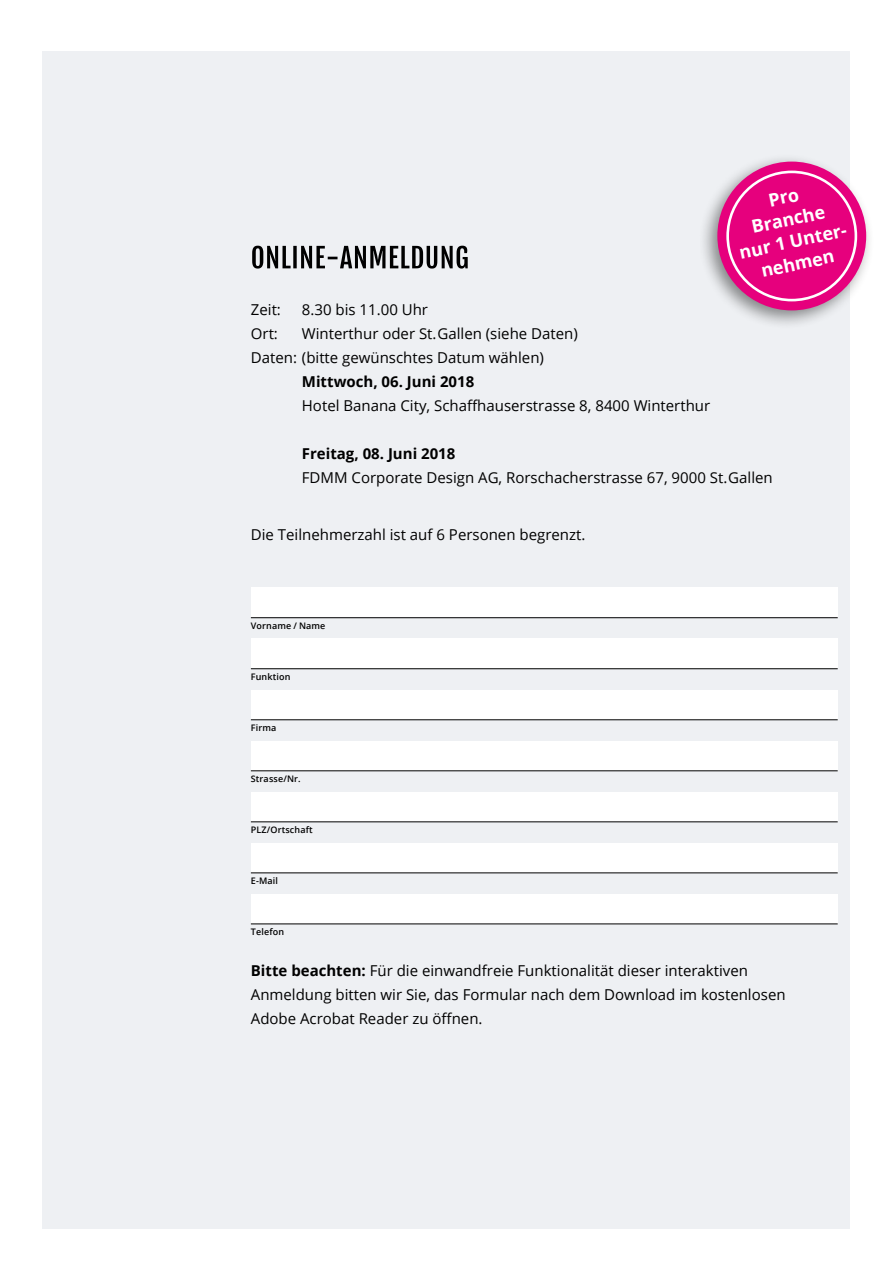
<style>
.page{position:relative;width:893px;height:1263px;background:#fff}
.page>*{position:absolute;margin:0;border:0;box-sizing:border-box;transform-origin:0 0}
.t1{font:700 18px/22.5px "Open Sans";color:#fff;text-align:center}
.t2{font:15px/24px "Open Sans";color:#000}
.t3{font:700 15px "Open Sans";color:#000}
.t4{font:600 9px "Open Sans";letter-spacing:.015em;color:#000}
.s1{font-weight:700}
</style>
<div class="page">
<div style="left:43px;top:51px;width:807px;height:1178px;background:#eef0f3"></div>
<div style="left:251px;top:638px;width:587px;height:30px;background:#fff"></div>
<div style="left:251px;top:587px;width:587px;height:30px;background:#fff"></div>
<div style="left:251px;top:690px;width:587px;height:29px;background:#fff"></div>
<div style="left:251px;top:741px;width:587px;height:29px;background:#fff"></div>
<div style="left:251px;top:792px;width:587px;height:30px;background:#fff"></div>
<div style="left:251px;top:843px;width:587px;height:30px;background:#fff"></div>
<div style="left:251px;top:894px;width:587px;height:30px;background:#fff"></div>
<hr style="left:251px;top:617px;width:587px;height:1px;background:#000">
<hr style="left:251px;top:668px;width:587px;height:1px;background:#000">
<hr style="left:251px;top:719px;width:587px;height:1px;background:#000">
<hr style="left:251px;top:770px;width:587px;height:1px;background:#000">
<hr style="left:251px;top:821px;width:587px;height:1px;background:#000">
<hr style="left:251px;top:873px;width:587px;height:1px;background:#000">
<hr style="left:251px;top:924px;width:587px;height:1px;background:#000">
<div style="left:698px;top:153px;width:176px;height:176px;background:#000;opacity:.45"></div>
<svg style="left:722px;top:166px;width:140px;height:140px;background:#f06cb4"></svg>
<div style="left:717px;top:162px;width:149px;height:148px;border:9px solid #e6007d;border-radius:50%"></div>
<div style="left:729px;top:173px;width:125px;height:126px;background:#e6007d;border-radius:50%"></div>
<svg style="left:252px;top:246px;width:216px;height:23px"></svg>
<p class="t1" style="left:728px;top:197px;width:114px;rotate:-12deg">Pro<br>Branche<br>nur 1 Unter&shy;nehmen</p>
<p class="t2" style="left:251px;top:297px;width:32px">Zeit:</p>
<p class="t2" style="left:302px;top:297px;width:128px">8.30 bis 11.00 Uhr</p>
<p class="t2" style="left:251px;top:321px;width:29px">Ort:</p>
<p class="t2" style="left:251px;top:321px;width:328px;text-indent:51px">Winterthur oder St.Gallen (siehe Daten)<br>Daten: (bitte gewünschtes Datum wählen)</p>
<p class="t3" style="left:302px;top:370px;width:174px">Mittwoch, 06. Juni 2018</p>
<p class="t2" style="left:302px;top:393px;width:410px">Hotel Banana City, Schaffhauserstrasse 8, 8400 Winterthur</p>
<p class="t3" style="left:302px;top:442px;width:155px">Freitag, 08. Juni 2018</p>
<p class="t2" style="left:302px;top:465px;width:472px">FDMM Corporate Design AG, Rorschacherstrasse 67, 9000 St.Gallen</p>
<p class="t2" style="left:251px;top:522px;width:336px">Die Teilnehmerzahl ist auf 6 Personen begrenzt.</p>
<p class="t4" style="left:251px;top:619px;width:76px">Vorname / Name</p>
<p class="t4" style="left:251px;top:670px;width:41px">Funktion</p>
<p class="t4" style="left:251px;top:721px;width:27px">Firma</p>
<p class="t4" style="left:251px;top:772px;width:51px">Strasse/Nr.</p>
<p class="t4" style="left:251px;top:823px;width:63px">PLZ/Ortschaft</p>
<p class="t4" style="left:251px;top:874px;width:29px">E-Mail</p>
<p class="t4" style="left:251px;top:925px;width:35px">Telefon</p>
<p class="t2" style="left:251px;top:958px;width:536px"><span class="s1">Bitte beachten:</span> Für die einwandfreie Funktionalität dieser interaktiven<br>Anmeldung bitten wir Sie, das Formular nach dem Download im kostenlosen<br>Adobe Acrobat Reader zu öffnen.</p>
</div>
